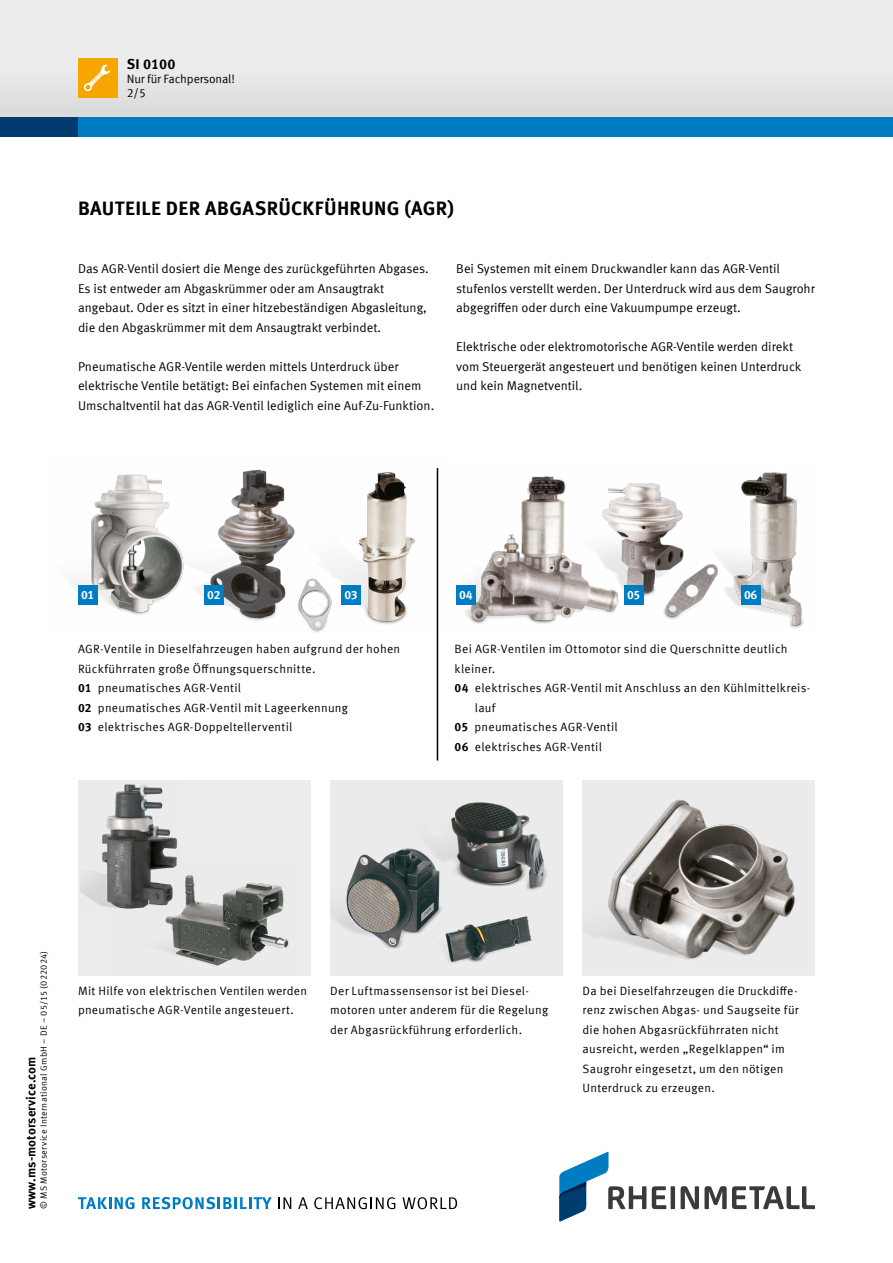
<style>
.page{position:relative;width:893px;height:1263px;background:#fff}
.page>*{position:absolute;margin:0;border:0;box-sizing:border-box;transform-origin:0 0}
.t1{font:700 19.5px "Meta Offc Pro";letter-spacing:.015em;color:#000}
.t2{font:700 14.25px "Meta Offc Pro";letter-spacing:.01em;color:#000}
.t3{font:12.75px/19.5px "Meta Offc Pro Norm";color:#000}
.t4{font:700 12.75px "Meta Offc Pro";letter-spacing:.01em;color:#000}
.t5{font:12px/19.5px "Meta Offc Pro Norm";letter-spacing:.02em;color:#000}
.t6{font:12px "Meta Offc Pro Norm";letter-spacing:-.01em;color:#000}
.t7{font:700 12px "Meta Offc Pro";letter-spacing:-.025em;color:#fff}
.t8{font:9px "Meta Offc Pro Norm";letter-spacing:.03em;color:#000}
.s1{font-family:"Meta Offc Pro";font-weight:700}
</style>
<div class="page">
<div style="left:0;top:0;width:893px;height:127px;background:#ececec"></div>
<div style="left:0;top:68px;width:893px;height:49px;background:#e2e2e2"></div>
<div style="left:0;top:117px;width:893px;height:19px;background:#003d6e"></div>
<div style="left:78px;top:117px;width:815px;height:19px;background:#007cc3"></div>
<div style="left:78px;top:58px;width:39px;height:39px;background:#f7a500"></div>
<svg style="left:83px;top:64px;width:27px;height:28px"></svg>
<svg style="left:559px;top:1152px;width:256px;height:69px"></svg>
<img style="left:73px;top:468px;width:366px;height:165px">
<img style="left:456px;top:472px;width:348px;height:156px">
<div style="left:583px;top:780px;width:232px;height:195px;background:#ececec"></div>
<img style="left:590px;top:799px;width:205px;height:161px">
<img style="left:330px;top:780px;width:233px;height:195px">
<div style="left:78px;top:780px;width:233px;height:195px;background:#ececec"></div>
<img style="left:81px;top:784px;width:96px;height:124px">
<img style="left:111px;top:858px;width:178px;height:108px">
<hr style="left:437px;top:468px;width:1px;height:293px;background:#000">
<svg style="left:78px;top:1197px;width:56px;height:12px"></svg>
<svg style="left:142px;top:1197px;width:130px;height:12px"></svg>
<svg style="left:278px;top:1197px;width:13px;height:12px"></svg>
<svg style="left:298px;top:1197px;width:10px;height:12px"></svg>
<svg style="left:314px;top:1197px;width:81px;height:12px"></svg>
<svg style="left:402px;top:1197px;width:55px;height:12px"></svg>
<div style="left:78px;top:586px;width:19px;height:19px;background:#007cc3"></div>
<div style="left:204px;top:586px;width:20px;height:19px;background:#007cc3"></div>
<div style="left:341px;top:586px;width:20px;height:19px;background:#007cc3"></div>
<div style="left:456px;top:586px;width:20px;height:19px;background:#007cc3"></div>
<div style="left:624px;top:586px;width:19px;height:19px;background:#007cc3"></div>
<div style="left:741px;top:586px;width:19px;height:19px;background:#007cc3"></div>
<p class="t2" style="left:127px;top:53px;width:50px">SI 0100</p>
<p class="t5" style="left:127px;top:82px;width:21px">2/5</p>
<p class="t6" style="left:127px;top:70px;width:110px">Nur für Fachpersonal!</p>
<h1 class="t1" style="left:78px;top:192px;width:377px">BAUTEILE DER ABGASRÜCKFÜHRUNG (AGR)</h1>
<p class="t3" style="left:78px;top:258px;width:352px">Das AGR-Ventil dosiert die Menge des zurückgeführten Abgases.<br>Es ist entweder am Abgaskrümmer oder am Ansaugtrakt angebaut. Oder es sitzt in einer hitzebeständigen Abgasleitung, die den Abgaskrümmer mit dem Ansaugtrakt verbindet.</p>
<p class="t3" style="left:78px;top:356px;width:358px">Pneumatische AGR-Ventile werden mittels Unterdruck über elektrische Ventile betätigt: Bei einfachen Systemen mit einem<br>Umschaltventil hat das AGR-Ventil lediglich eine Auf-Zu-Funktion.</p>
<p class="t3" style="left:456px;top:258px;width:360px">Bei Systemen mit einem Druckwandler kann das AGR-Ventil stufenlos verstellt werden. Der Unterdruck wird aus dem Saugrohr abgegriffen oder durch eine Vakuumpumpe erzeugt.</p>
<p class="t3" style="left:456px;top:336px;width:347px">Elektrische oder elektromotorische AGR-Ventile werden direkt vom Steuergerät angesteuert und benötigen keinen Unterdruck und kein Magnetventil.</p>
<p class="t7" style="left:81px;top:585px;width:15px">01</p>
<p class="t7" style="left:207px;top:585px;width:15px">02</p>
<p class="t7" style="left:344px;top:585px;width:15px">03</p>
<p class="t7" style="left:459px;top:585px;width:15px">04</p>
<p class="t7" style="left:627px;top:585px;width:15px">05</p>
<p class="t7" style="left:744px;top:585px;width:15px">06</p>
<p class="t5" style="left:78px;top:639px;width:324px">AGR-Ventile in Dieselfahrzeugen haben aufgrund der hohen Rückführraten große Öffnungsquerschnitte.<br><span class="s1">01</span> pneumatisches AGR-Ventil<br><span class="s1">02</span> pneumatisches AGR-Ventil mit Lageerkennung<br><span class="s1">03</span> elektrisches AGR-Doppeltellerventil</p>
<p class="t5" style="left:455px;top:639px;width:335px">Bei AGR-Ventilen im Ottomotor sind die Querschnitte deutlich</p>
<p class="t5" style="left:455px;top:658px;width:42px">kleiner.</p>
<p class="t5" style="left:455px;top:678px;width:357px"><span class="s1">04</span> elektrisches AGR-Ventil mit Anschluss an den Kühlmittelkreis-</p>
<p class="t5" style="left:475px;top:697px;width:22px">lauf</p>
<p class="t5" style="left:455px;top:717px;width:165px"><span class="s1">05</span> pneumatisches AGR-Ventil</p>
<p class="t5" style="left:455px;top:736px;width:149px"><span class="s1">06</span> elektrisches AGR-Ventil</p>
<p class="t8" style="left:37px;top:1209px;width:260px;rotate:-90deg">© MS Motorservice International GmbH – DE – 05/15 (022024)</p>
<p class="t4" style="left:21px;top:1209px;width:154px;rotate:-90deg">www.ms-motorservice.com</p>
<p class="t5" style="left:78px;top:980px;width:231px">Mit Hilfe von elektrischen Ventilen werden pneumatische AGR-Ventile angesteuert.</p>
<p class="t5" style="left:330px;top:980px;width:219px">Der Luftmassensensor ist bei Diesel&shy;motoren unter anderem für die Regelung der Abgasrückführung erforderlich.</p>
<p class="t5" style="left:583px;top:980px;width:218px">Da bei Dieselfahrzeugen die Druckdiffe&shy;renz zwischen Abgas- und Saugseite für die hohen Abgasrückführraten nicht ausreicht, werden „Regelklappen“ im Saugrohr eingesetzt, um den nötigen Unterdruck zu erzeugen.</p>
</div>
